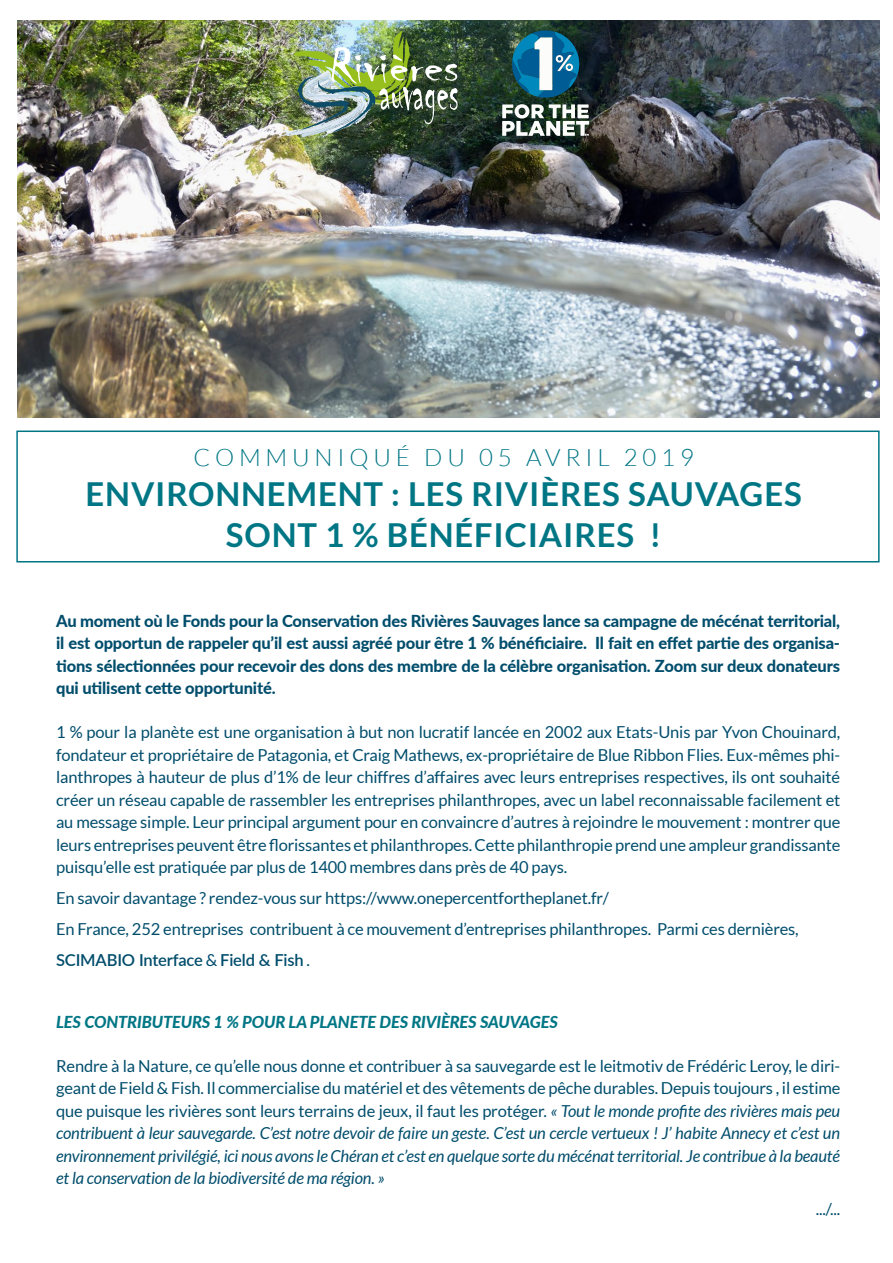
<style>
.page{position:relative;width:893px;height:1263px;background:#fff}
.page>*{position:absolute;margin:0;border:0;box-sizing:border-box;transform-origin:0 0}
.t1{font:700 33px/40.5px "Lato";letter-spacing:.025em;color:#007685;text-align:center}
.t2{font:300 24px "Lato";letter-spacing:.2em;color:#007685}
.t3{font:16.5px/22.5px "Lato";letter-spacing:-.01em;color:#004d6c;text-align:justify}
.t4{font:italic 16.5px/22.5px "Lato";letter-spacing:-.01em;color:#004d6c;text-align:justify}
.t5{font:800 16.5px/22.5px "Lato";letter-spacing:-.01em;color:#004d6c;text-align:justify}
.t6{font:italic 800 16.5px "Lato";letter-spacing:-.01em;color:#007685}
.s1{font-weight:600}
.s2{font-style:normal}
</style>
<div class="page">
<img style="left:17px;top:20px;width:862px;height:398px">
<div style="left:16px;top:430px;width:864px;height:132px;border:2px solid #007685"></div>
<img style="left:279px;top:31px;width:179px;height:110px">
<svg style="left:502px;top:104px;width:87px;height:32px"></svg>
<svg style="left:512px;top:30px;width:68px;height:68px"></svg>
<h2 class="t2" style="left:193px;top:444px;width:502px">COMMUNIQUÉ DU 05 AVRIL 2019</h2>
<h1 class="t1" style="left:86px;top:473px;width:718px">ENVIRONNEMENT : LES RIVIÈRES SAUVAGES<br>SONT 1 % BÉNÉFICIAIRES !</h1>
<p class="t5" style="left:56px;top:609px;width:785px">Au moment où le Fonds pour la Conservation des Rivières Sauvages lance sa campagne de mécénat territorial, il est opportun de rappeler qu’il est aussi agréé pour être 1 % bénéficiaire. Il fait en effet partie des organisa&shy;tions sélectionnées pour recevoir des dons des membre de la célèbre organisation. Zoom sur deux donateurs qui utilisent cette opportunité.</p>
<p class="t3" style="left:56px;top:721px;width:786px">1 % pour la planète est une organisation à but non lucratif lancée en 2002 aux Etats-Unis par Yvon Chouinard, fondateur et propriétaire de Patagonia, et Craig Mathews, ex-propriétaire de Blue Ribbon Flies. Eux-mêmes phi&shy;lanthropes à hauteur de plus d’1% de leur chiffres d’affaires avec leurs entreprises respectives, ils ont souhaité créer un réseau capable de rassembler les entreprises philanthropes, avec un label reconnaissable facilement et au message simple. Leur principal argument pour en convaincre d’autres à rejoindre le mouvement : montrer que leurs entreprises peuvent être florissantes et philanthropes. Cette philanthropie prend une ampleur grandissante puisqu’elle est pratiquée par plus de 1400 membres dans près de 40 pays.</p>
<p class="t3" style="left:56px;top:882px;width:744px;line-height:31px;text-align:left">En savoir davantage ? rendez-vous sur https://www.onepercentfortheplanet.fr/<br>En France, 252 entreprises contribuent à ce mouvement d’entreprises philanthropes. Parmi ces dernières,<br><span class="s1">SCIMABIO Interface</span> &amp; <span class="s1">Field &amp; Fish</span> .</p>
<p class="t6" style="left:56px;top:1010px;width:503px">LES CONTRIBUTEURS 1 % POUR LA PLANETE DES RIVIÈRES SAUVAGES</p>
<p class="t4" style="left:56px;top:1055px;width:786px"><span class="s2">Rendre à la Nature, ce qu’elle nous donne et contribuer à sa sauvegarde est le leitmotiv de Frédéric Leroy, le diri&shy;geant de Field &amp; Fish. Il commercialise du matériel et des vêtements de pêche durables. Depuis toujours , il estime que puisque les rivières sont leurs terrains de jeux, il faut les protéger.</span> « Tout le monde profite des rivières mais peu contribuent à leur sauvegarde. C’est notre devoir de faire un geste. C’est un cercle vertueux ! J’ habite Annecy et c’est un environnement privilégié, ici nous avons le Chéran et c’est en quelque sorte du mécénat territorial. Je contribue à la beauté et la conservation de la biodiversité de ma région. »</p>
<p class="t3" style="left:816px;top:1198px;width:26px">.../...</p>
</div>
